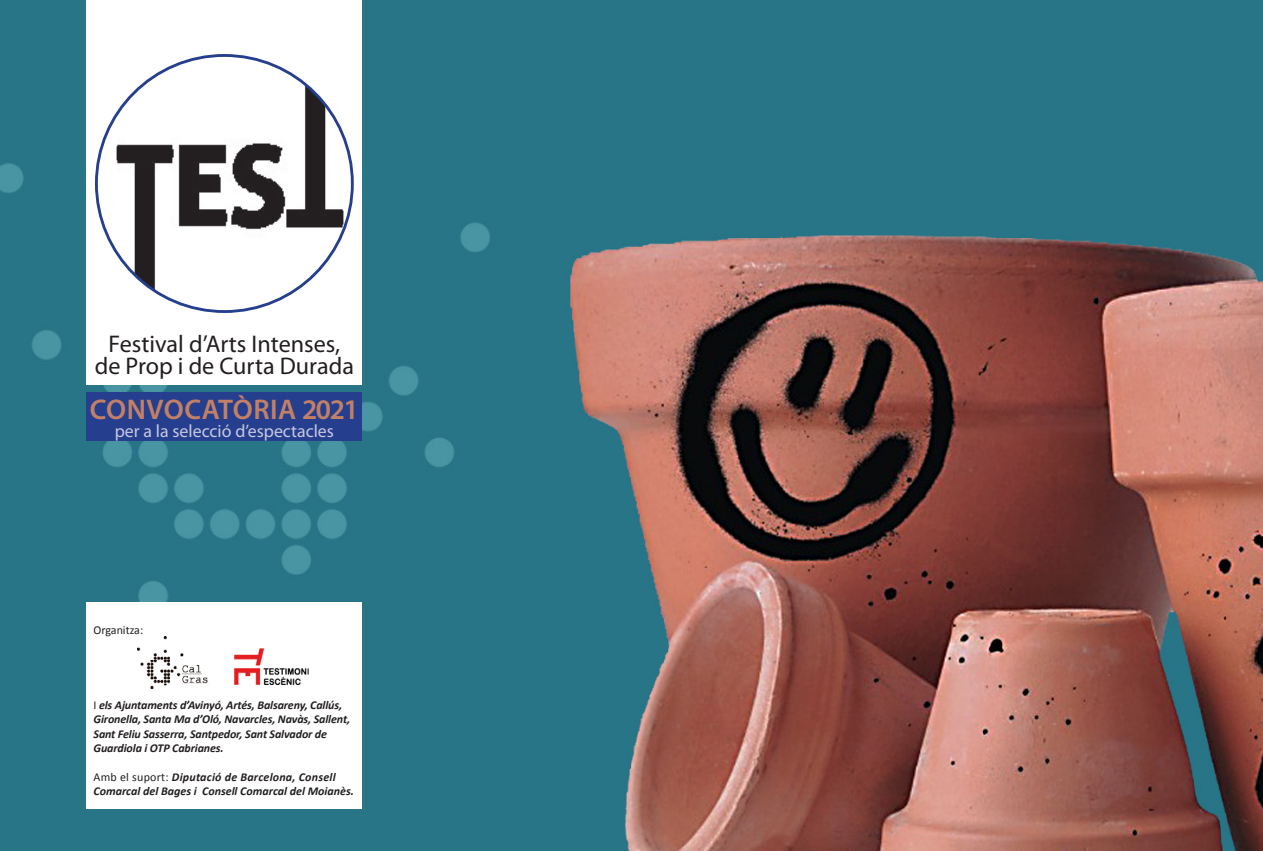
<style>
.page{position:relative;width:1263px;height:851px;background:#fff}
.page>*{position:absolute;margin:0;border:0;box-sizing:border-box;transform-origin:0 0}
.t1{font:600 28.5px "Myriad Pro";letter-spacing:.015em;color:#c38065}
.t2{font:24.15px "Myriad Pro";color:#231f20}
.t3{font:17.85px "Myriad Pro";color:#c7c7e0}
.t4{font:italic 700 12px/14.4px "Calibri";letter-spacing:-.01em;color:#231f20}
.t5{font:italic 700 12px/14.4px "Calibri";letter-spacing:.01em;color:#231f20}
.t6{font:12px "Calibri";color:#231f20}
.s1{font-weight:400;font-style:normal}
</style>
<div class="page">
<img style="left:0;top:0;width:1263px;height:850px">
<div style="left:87px;top:601px;width:275px;height:207px;background:#fff"></div>
<div style="left:87px;top:0;width:275px;height:384px;background:#fff"></div>
<img style="left:117px;top:82px;width:226px;height:221px">
<div style="left:87px;top:392px;width:275px;height:49px;background:#253f8e"></div>
<img style="left:137px;top:636px;width:72px;height:52px">
<img style="left:234px;top:648px;width:74px;height:36px">
<p class="t2" style="left:108px;top:329px;width:233px">Festival ’dArts Intenses,</p>
<p class="t2" style="left:95px;top:351px;width:261px">de Prop i de Curta Durada</p>
<p class="t1" style="left:90px;top:391px;width:271px">CONVOCATÒRIA 2021</p>
<p class="t3" style="left:115px;top:419px;width:221px">per laa selecció ’despectacles</p>
<p class="t6" style="left:94px;top:622px;width:51px">Organitza:</p>
<p class="t4" style="left:94px;top:697px;width:258px"><span class="s1">I</span> els Ajuntaments ’dAvinyó, Artés, Balsareny, Callús, Gironella, Santa Ma ’d Oló, Navarcles, Navàs, Sallent, Sant Feliu Sasserra, Santpedor, Sant Salvador de Guardiola i OTP Cabrianes.</p>
<p class="t5" style="left:202px;top:769px;width:153px;text-indent:-109px"><span class="s1">Amb el suport:</span> Diputació de Barcelona, Consell<br>Consell Comarcal del Moianès.</p>
<p class="t4" style="left:94px;top:784px;width:105px">Comarcal del Bages i</p>
</div>
